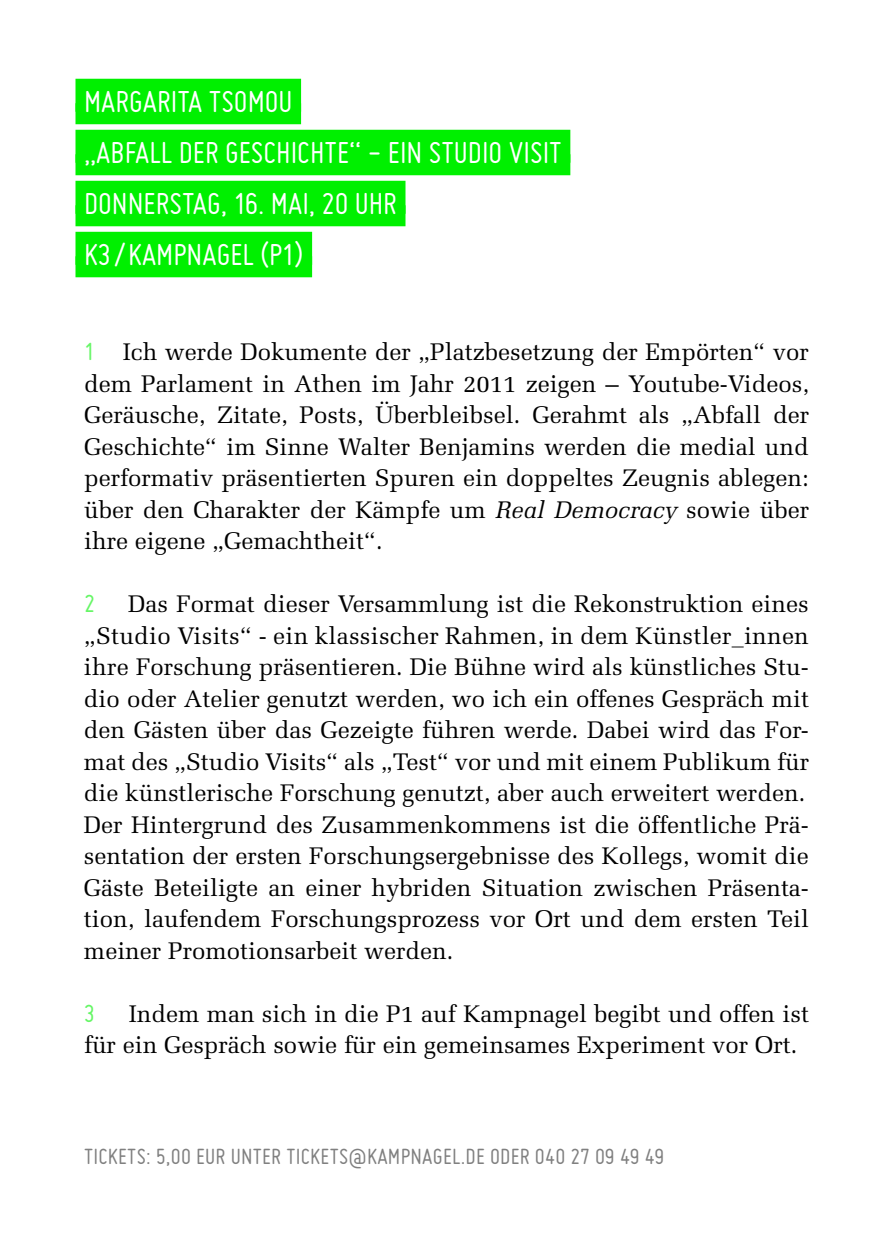
<style>
.page{position:relative;width:893px;height:1259px;background:#fff}
.page>*{position:absolute;margin:0;border:0;box-sizing:border-box;transform-origin:0 0}
.t1{font:33px/51px "Miso";color:#fff}
.t2{font:24px/31.5px "Melior";color:#000}
.t3{font:24px "Miso";letter-spacing:.01em;color:#808080}
.s1{font-family:"Miso";font-size:27px;color:#66f666}
.s2{font-style:italic}
</style>
<div class="page">
<div style="left:75px;top:79px;width:226px;height:33px;background:#00f000"></div>
<div style="left:75px;top:103px;width:226px;height:21px;background:#00f000"></div>
<div style="left:75px;top:130px;width:495px;height:33px;background:#00f000"></div>
<div style="left:75px;top:154px;width:495px;height:21px;background:#00f000"></div>
<div style="left:75px;top:181px;width:330px;height:33px;background:#00f000"></div>
<div style="left:75px;top:205px;width:330px;height:21px;background:#00f000"></div>
<div style="left:75px;top:232px;width:237px;height:33px;background:#00f000"></div>
<div style="left:75px;top:256px;width:237px;height:21px;background:#00f000"></div>
<h1 class="t1" style="left:84px;top:75px;width:479px">MARGARITA TSOMOU<br>„ABFALL DER GESCHICHTE“ - EIN STUDIO VISIT<br>DONNERSTAG, 16. MAI, 20 UHR<br>K3/KAMPNAGEL (P1)</h1>
<p class="t2" style="left:84px;top:336px;width:726px;text-align:justify"><span class="s1">1</span> Ich werde Dokumente der „Platzbesetzung der Empörten“ vor dem Parlament in Athen im Jahr 2011 zeigen – Youtube-Videos, Geräusche, Zitate, Posts, Überbleibsel. Gerahmt als „Abfall der Geschichte“ im Sinne Walter Benjamins werden die medial und performativ präsentierten Spuren ein doppeltes Zeugnis ablegen: über den Charakter der Kämpfe um <span class="s2">Real Democracy</span> sowie über ihre eigene „Gemachtheit“.</p>
<p class="t2" style="left:84px;top:588px;width:726px"><span class="s1">2</span> Das Format dieser Versammlung ist die Rekonstruktion eines „Studio Visits“ - ein klassischer Rahmen, in dem Künstler_innen ihre Forschung präsentieren. Die Bühne wird als künstliches Stu&shy;dio oder Atelier genutzt werden, wo ich ein offenes Gespräch mit den Gästen über das Gezeigte führen werde. Dabei wird das For&shy;mat des „Studio Visits“ als „Test“ vor und mit einem Publikum für die künstlerische Forschung genutzt, aber auch erweitert werden.<br>Der Hintergrund des Zusammenkommens ist die öffentliche Prä&shy;sentation der ersten Forschungsergebnisse des Kollegs, womit die Gäste Beteiligte an einer hybriden Situation zwischen Präsenta&shy;tion, laufendem Forschungsprozess vor Ort und dem ersten Teil meiner Promotionsarbeit werden.</p>
<p class="t2" style="left:84px;top:998px;width:726px"><span class="s1">3</span> Indem man sich in die P1 auf Kampnagel begibt und offen ist für ein Gespräch sowie für ein gemeinsames Experiment vor Ort.</p>
<p class="t3" style="left:84px;top:1142px;width:582px">TICKETS: 5,00 EUR UNTER TICKETS@KAMPNAGEL.DE ODER 040 27 09 49 49</p>
</div>
